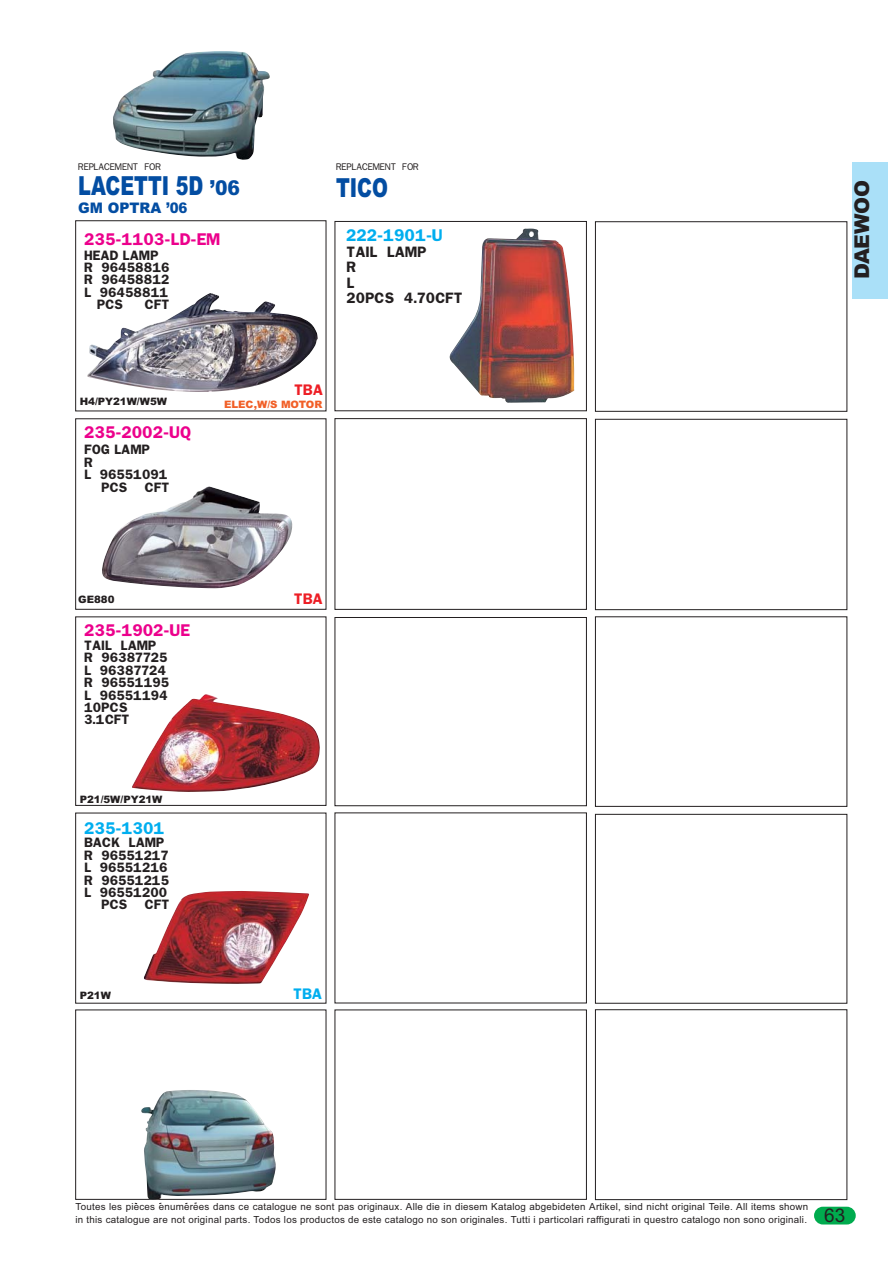
<style>
.page{position:relative;width:893px;height:1263px;background:#fff}
.page>*{position:absolute;margin:0;border:0;box-sizing:border-box;transform-origin:0 0}
.t1{font:900 26.25px "Arial";color:#034da2;scale:.73 1}
.t2{font:900 20.4px "Arial";color:#231f20}
.t3{font:18.9px "Arial";color:#231f20}
.t4{font:14.55px "Franklin Demi";color:#ec008c}
.t5{font:14.55px "Franklin Demi";color:#00aeef}
.t6{font:900 14.55px "Arial";color:#034da2;scale:.96 1}
.t7{font:13.2px "Franklin Demi";color:#ed1e25}
.t8{font:13.2px "Franklin Demi";color:#00aeef}
.t9{font:12.9px/15.5px "Franklin Demi";color:#231f20}
.t10{font:11.7px/12.5px "Franklin Demi";color:#231f20}
.t11{font:900 10.2px "Arial";color:#231f20}
.t12{font:900 10.2px "Arial";color:#f15f27}
.t13{font:9.75px/13.2px "Arial";letter-spacing:.025em;color:#231f20}
.t14{font:8.25px "Franklin";color:#231f20}
.s1{font-size:20.4px}
</style>
<div class="page">
<div style="left:814px;top:1207px;width:42px;height:18px;background:#00ab4e;border-radius:9px"></div>
<div style="left:852px;top:162px;width:36px;height:137px;background:#aae0f8"></div>
<img style="left:87px;top:293px;width:231px;height:99px">
<div style="left:75px;top:220px;width:251px;height:191px;border:1px solid #231f20"></div>
<img style="left:132px;top:694px;width:188px;height:98px">
<div style="left:75px;top:617px;width:251px;height:189px;border:1px solid #231f20"></div>
<img style="left:144px;top:891px;width:165px;height:93px">
<div style="left:75px;top:1010px;width:251px;height:190px;border:1px solid #231f20"></div>
<img style="left:102px;top:486px;width:191px;height:102px">
<div style="left:75px;top:418px;width:251px;height:192px;border:1px solid #231f20"></div>
<img style="left:113px;top:51px;width:157px;height:109px">
<img style="left:141px;top:1090px;width:135px;height:110px">
<svg style="left:334px;top:418px;width:253px;height:782px"></svg>
<img style="left:450px;top:228px;width:124px;height:175px">
<div style="left:335px;top:221px;width:252px;height:190px;border:1px solid #231f20"></div>
<svg style="left:595px;top:221px;width:252px;height:979px"></svg>
<p class="t14" style="left:78px;top:163px;width:84px">REPLACEMENT FOR</p>
<h1 class="t1" style="left:78px;top:170px;width:223px">LACETTI 5D <span class="s1">’06</span></h1>
<h3 class="t6" style="left:78px;top:199px;width:115px">GM OPTRA ’06</h3>
<h3 class="t4" style="left:84px;top:233px;width:138px">235-1103-LD-EM</h3>
<p class="t10" style="left:84px;top:250px;width:76px">HEAD LAMP</p>
<p class="t10" style="left:84px;top:263px;width:87px">R 96458816</p>
<p class="t10" style="left:84px;top:275px;width:87px">R 96458812</p>
<p class="t10" style="left:84px;top:287px;width:86px">L 96458811</p>
<p class="t10" style="left:97px;top:300px;width:28px">PCS</p>
<p class="t10" style="left:145px;top:300px;width:26px">CFT</p>
<p class="t14" style="left:336px;top:163px;width:84px">REPLACEMENT FOR</p>
<h1 class="t1" style="left:336px;top:173px;width:73px">TICO</h1>
<h3 class="t5" style="left:346px;top:229px;width:98px">222-1901-U</h3>
<h3 class="t9" style="left:346px;top:245px;width:118px">TAIL LAMP<br>R<br>L<br>20PCS 4.70CFT</h3>
<p class="t11" style="left:80px;top:395px;width:89px">H4/PY21W/W5W</p>
<h3 class="t4" style="left:84px;top:427px;width:109px">235-2002-UQ</h3>
<p class="t10" style="left:84px;top:445px;width:67px">FOG LAMP</p>
<p class="t10" style="left:84px;top:457px;width:10px">R</p>
<p class="t10" style="left:84px;top:470px;width:85px">L 96551091</p>
<p class="t10" style="left:101px;top:482px;width:28px">PCS</p>
<p class="t10" style="left:145px;top:482px;width:26px">CFT</p>
<h3 class="t7" style="left:294px;top:384px;width:31px">TBA</h3>
<p class="t12" style="left:224px;top:399px;width:100px">ELEC,W/S MOTOR</p>
<p class="t11" style="left:78px;top:594px;width:38px">GE880</p>
<h3 class="t7" style="left:294px;top:594px;width:31px">TBA</h3>
<h3 class="t4" style="left:84px;top:624px;width:108px">235-1902-UE</h3>
<p class="t10" style="left:84px;top:641px;width:87px">TAIL LAMP<br>R 96387725<br>L 96387724<br>R 96551195<br>L 96551194<br>10PCS<br>3.1CFT</p>
<p class="t11" style="left:80px;top:794px;width:84px">P21/5W/PY21W</p>
<h3 class="t5" style="left:84px;top:822px;width:82px">235-1301</h3>
<p class="t10" style="left:84px;top:838px;width:82px">BACK LAMP</p>
<p class="t10" style="left:84px;top:850px;width:86px">R 96551217</p>
<p class="t10" style="left:84px;top:863px;width:85px">L 96551216</p>
<p class="t10" style="left:84px;top:875px;width:87px">R 96551215</p>
<p class="t10" style="left:84px;top:888px;width:85px">L 96551200</p>
<p class="t10" style="left:101px;top:900px;width:28px">PCS</p>
<p class="t10" style="left:145px;top:900px;width:26px">CFT</p>
<p class="t11" style="left:80px;top:990px;width:33px">P21W</p>
<h3 class="t8" style="left:293px;top:989px;width:31px">TBA</h3>
<h2 class="t2" style="left:850px;top:279px;width:101px;rotate:-90deg">DAEWOO</h2>
<p class="t13" style="left:76px;top:1201px;width:734px">Toutes les pieces enumerees dans ce catalogue ne sont pas originaux. Alle die in diesem Katalog abgebideten Artikel, sind nicht original Teile. All items shown in this catalogue are not original parts. Todos los productos de este catalogo no son originales. Tutti i particolari raffigurati in questro catalogo non sono originali.</p>
<h3 class="t3" style="left:824px;top:1209px;width:23px">63</h3>
</div>
